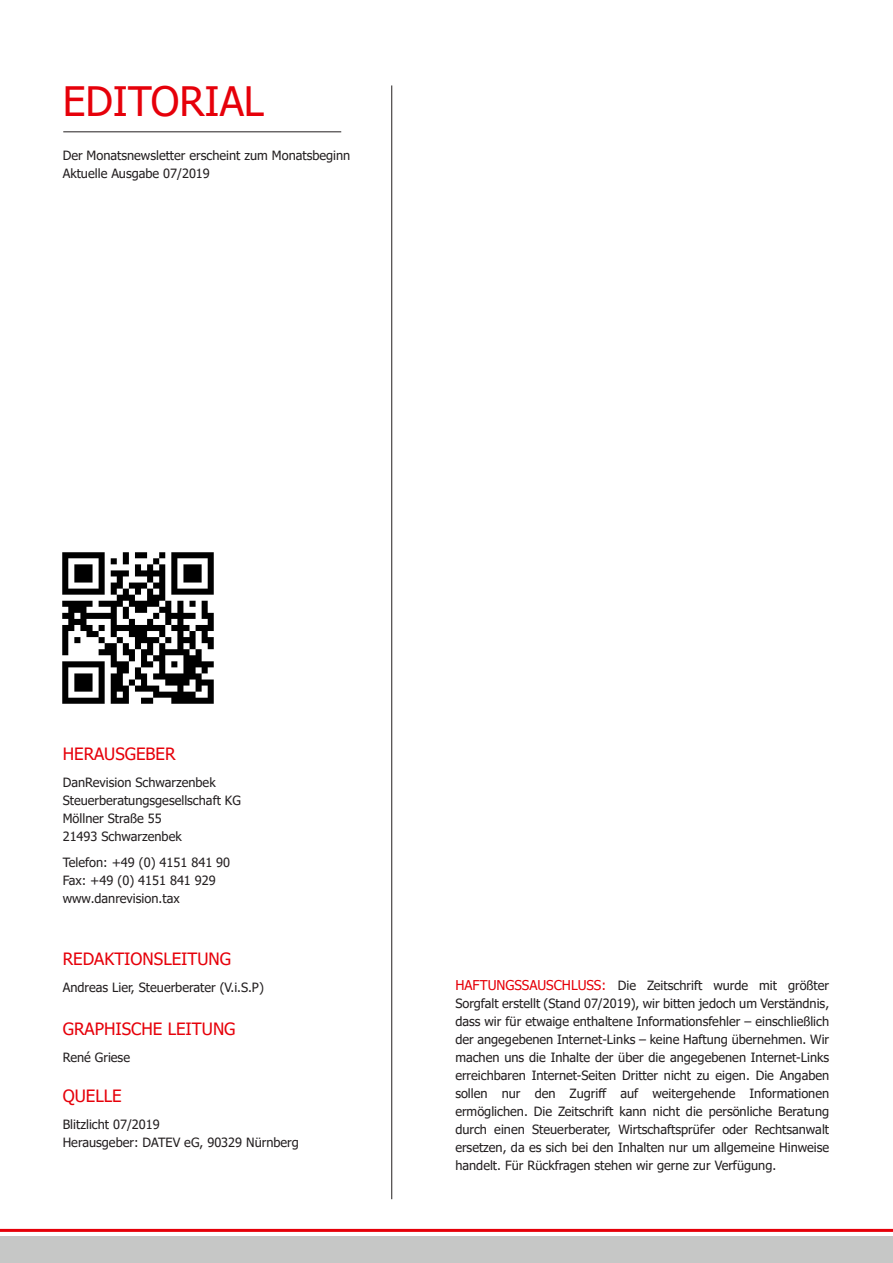
<style>
.page{position:relative;width:893px;height:1263px;background:#fff}
.page>*{position:absolute;margin:0;border:0;box-sizing:border-box;transform-origin:0 0}
.t1{font:40.5px "Tahoma";color:#e6000a}
.t2{font:16.95px "Tahoma";color:#e6000a}
.t3{font:12.75px/18px "Tahoma";color:#231f20;text-align:justify}
.s1{font-size:13.5px;color:#e6000a}
</style>
<div class="page">
<hr style="left:63px;top:132px;width:278px;height:1px;background:#231f20">
<hr style="left:391px;top:85px;width:1px;height:1114px;background:#231f20">
<img style="left:62px;top:552px;width:152px;height:152px">
<div style="left:0;top:1236px;width:893px;height:27px;background:#c6c7c6"></div>
<hr style="left:0;top:1229px;width:893px;height:3px;background:#e6000a">
<p class="t1" style="left:63px;top:74px;width:203px">EDITORIAL</p>
<p class="t3" style="left:63px;top:147px;width:289px">Der Monatsnewsletter erscheint zum Monatsbeginn</p>
<p class="t3" style="left:63px;top:165px;width:149px">Aktuelle Ausgabe 07/2019</p>
<p class="t2" style="left:63px;top:743px;width:114px">HERAUSGEBER</p>
<p class="t3" style="left:63px;top:774px;width:154px">DanRevision Schwarzenbek</p>
<p class="t3" style="left:63px;top:792px;width:180px">Steuerberatungsgesellschaft KG</p>
<p class="t3" style="left:63px;top:810px;width:101px">Möllner Straße 55</p>
<p class="t3" style="left:63px;top:828px;width:121px">21493 Schwarzenbek</p>
<p class="t3" style="left:63px;top:854px;width:169px">Telefon: +49 (0) 4151 841 90</p>
<p class="t3" style="left:63px;top:872px;width:155px">Fax: +49 (0) 4151 841 929</p>
<p class="t3" style="left:63px;top:890px;width:118px">www.danrevision.tax</p>
<p class="t2" style="left:63px;top:947px;width:170px">REDAKTIONSLEITUNG</p>
<p class="t3" style="left:63px;top:979px;width:203px">Andreas Lier, Steuerberater (V.i.S.P)</p>
<p class="t2" style="left:63px;top:1018px;width:174px">GRAPHISCHE LEITUNG</p>
<p class="t3" style="left:63px;top:1049px;width:69px">René Griese</p>
<p class="t2" style="left:63px;top:1085px;width:61px">QUELLE</p>
<p class="t3" style="left:63px;top:1116px;width:99px">Blitzlicht 07/2019</p>
<p class="t3" style="left:63px;top:1134px;width:238px">Herausgeber: DATEV eG, 90329 Nürnberg</p>
<p class="t3" style="left:455px;top:977px;width:375px"><span class="s1">HAFTUNGSSAUSCHLUSS:</span> Die Zeitschrift wurde mit größter Sorgfalt erstellt (Stand 07/2019), wir bitten jedoch um Verständnis, dass wir für etwaige enthaltene Informationsfehler – einschließlich der angegebenen Internet-Links – keine Haftung übernehmen. Wir machen uns die Inhalte der über die angegebenen Internet-Links erreichbaren Internet-Seiten Dritter nicht zu eigen. Die Angaben -sollen nur den -Zugriff auf weitergehende -Informationen ermöglichen. Die Zeitschrift kann nicht die persönliche Beratung durch einen Steuerberater, Wirtschaftsprüfer oder Rechtsanwalt ersetzen, da es sich bei den Inhalten nur um allgemeine Hinweise handelt. Für Rückfragen stehen wir gerne zur Verfügung.</p>
</div>
